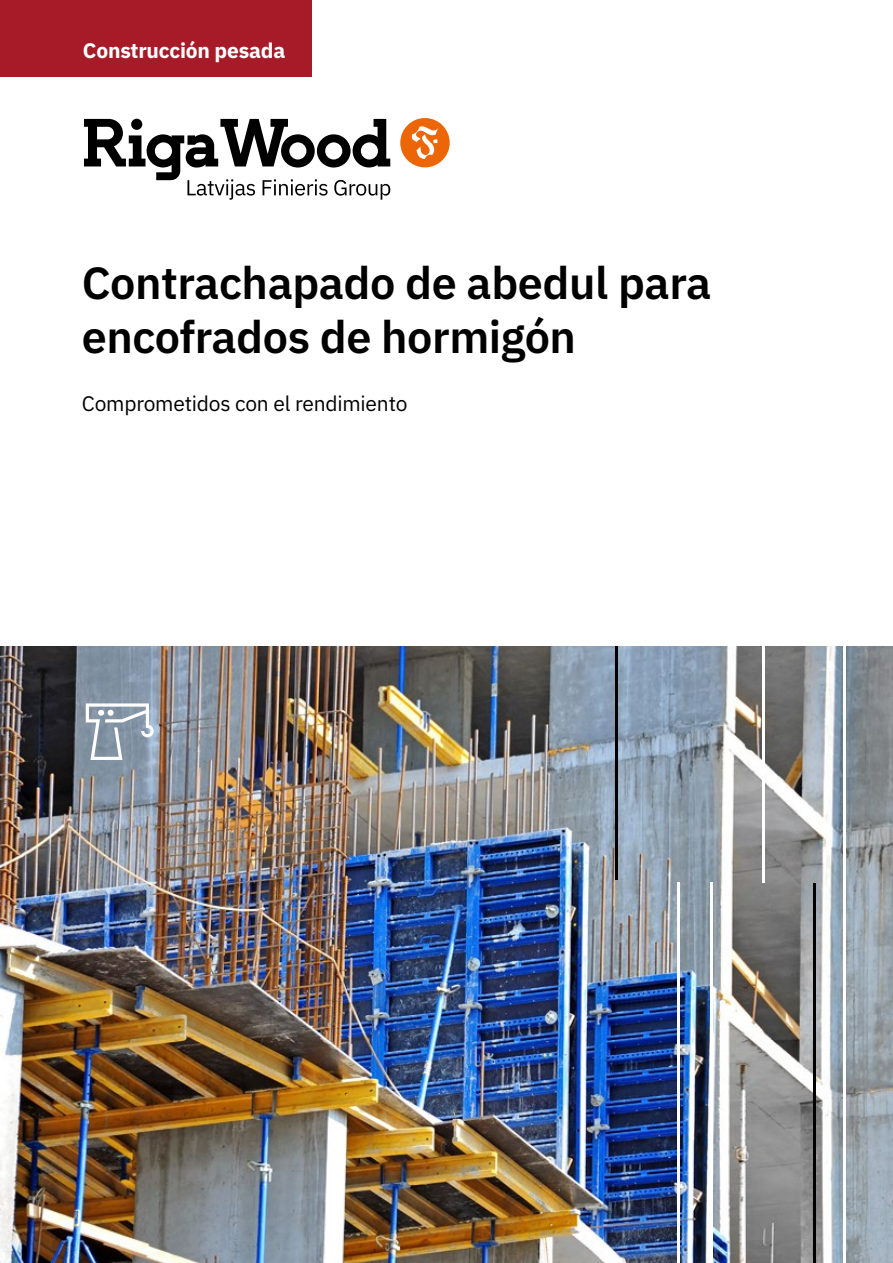
<style>
.page{position:relative;width:893px;height:1263px;background:#fff}
.page>*{position:absolute;margin:0;border:0;box-sizing:border-box;transform-origin:0 0}
.t1{font:600 45px/54px "IBM Plex Sans";letter-spacing:-.01em;color:#000}
.t2{font:21px "IBM Plex Sans";letter-spacing:-.01em;color:#000}
.t3{font:700 21px "IBM Plex Sans";letter-spacing:-.01em;color:#fff}
</style>
<div class="page">
<img style="left:0;top:646px;width:893px;height:617px">
<hr style="left:677px;top:883px;width:3px;height:380px;background:#fff">
<hr style="left:762px;top:646px;width:3px;height:237px;background:#fff">
<hr style="left:843px;top:646px;width:2px;height:617px;background:#fff">
<hr style="left:710px;top:883px;width:2px;height:380px;background:#fff">
<hr style="left:615px;top:646px;width:3px;height:234px;background:#000">
<hr style="left:814px;top:883px;width:2px;height:380px;background:#000">
<svg style="left:400px;top:118px;width:50px;height:49px"></svg>
<svg style="left:84px;top:119px;width:306px;height:81px"></svg>
<svg style="left:86px;top:703px;width:68px;height:57px"></svg>
<div style="left:0;top:0;width:312px;height:77px;background:#a61b27"></div>
<p class="t3" style="left:83px;top:34px;width:204px">Construcción pesada</p>
<p class="t1" style="left:82px;top:252px;width:631px">Contrachapado de abedul para encofrados de hormigón</p>
<p class="t2" style="left:82px;top:388px;width:327px">Comprometidos con el rendimiento</p>
</div>
